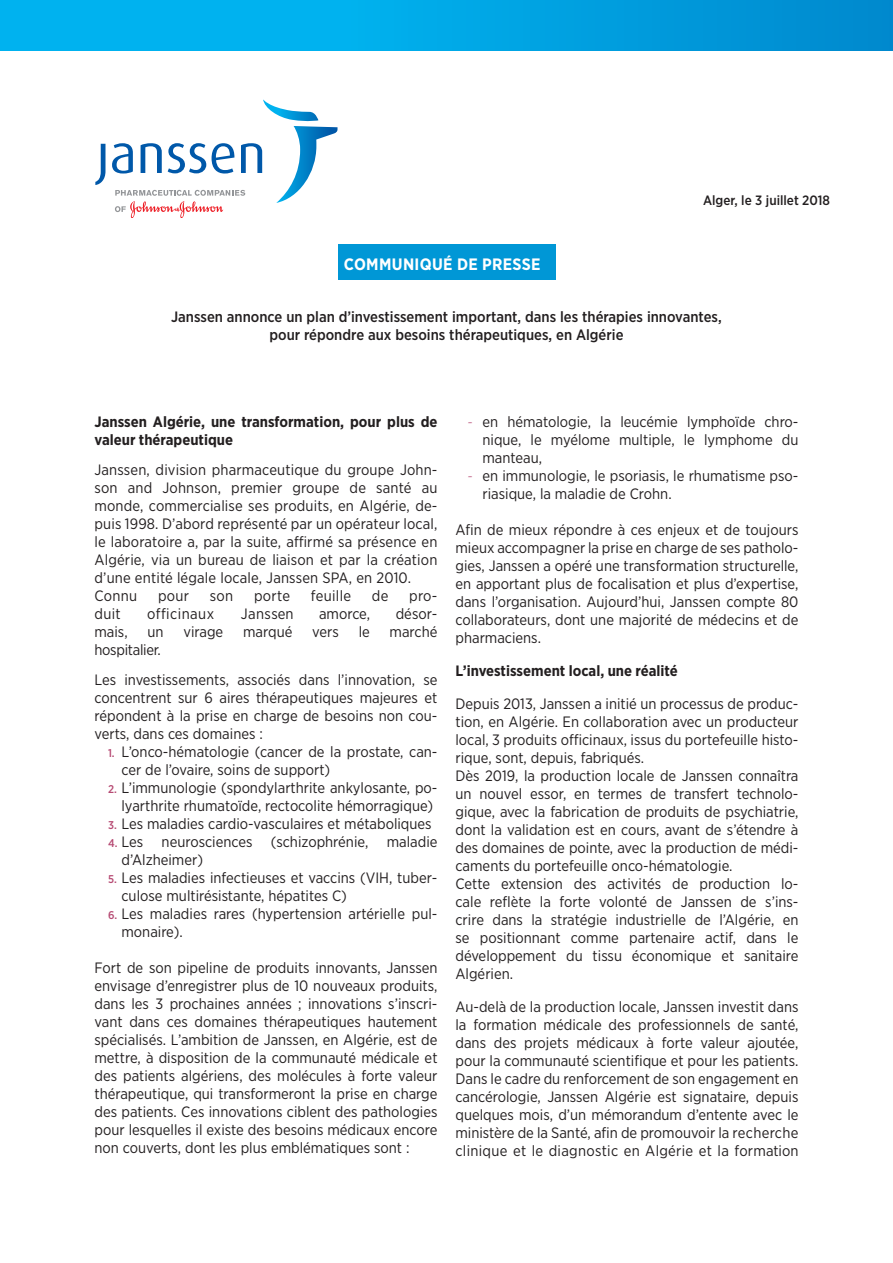
<style>
.page{position:relative;width:893px;height:1263px;background:#fff}
.page>*{position:absolute;margin:0;border:0;box-sizing:border-box;transform-origin:0 0}
.t1{font:700 16.5px "Gotham Narrow";letter-spacing:.02em;color:#fff}
.t2{font:15px/18px "Gotham Narrow";color:#231f20}
.t3{font:500 15px/18px "Gotham Narrow";color:#231f20;text-align:center}
.t4{font:700 15px/18px "Gotham Narrow";color:#231f20}
.t5{font:15px "Gotham Narrow";letter-spacing:.03em;color:#231f20}
.t6{font:15px "Gotham Narrow";letter-spacing:.02em;color:#231f20}
.t7{font:15px "Gotham Narrow";letter-spacing:.025em;color:#231f20}
.t8{font:500 13.5px "Gotham Narrow";color:#231f20}
.s1{font-weight:500;font-size:11.25px;color:#b64a73}
.s2{font-weight:300;font-style:italic;font-size:14.25px;color:#b64a73}
</style>
<div class="page">
<div style="left:337px;top:244px;width:218px;height:36px;background:#0097d6"></div>
<svg style="left:95px;top:144px;width:10px;height:41px"></svg>
<svg style="left:112px;top:99px;width:225px;height:118px"></svg>
<div style="left:0;top:0;width:893px;height:50px;background:linear-gradient(to right,#00bcf7,#008ed2)"></div>
<p class="t1" style="left:344px;top:258px;width:198px">COMMUNIQUÉ DE PRESSE</p>
<p class="t8" style="left:703px;top:195px;width:128px">Alger, le 3 juillet 2018</p>
<p class="t3" style="left:171px;top:309px;width:552px">Janssen annonce un plan d’investissement important, dans les thérapies innovantes, pour répondre aux besoins thérapeutiques, en Algérie</p>
<p class="t4" style="left:94px;top:414px;width:344px">Janssen Algérie, une transformation, pour plus de valeur thérapeutique</p>
<p class="t2" style="left:94px;top:462px;width:345px">Janssen, division pharmaceutique du groupe John&shy;son and Johnson, premier groupe de santé au monde, commercialise ses produits, en Algérie, de&shy;puis 1998. D’abord représenté par un opérateur local, le laboratoire a, par la suite, affirmé sa présence en Algérie, via un bureau de liaison et par la création d’une entité légale locale, Janssen SPA, en 2010.<br>Connu</p>
<p class="t2" style="left:158px;top:588px;width:33px">pour</p>
<p class="t2" style="left:210px;top:588px;width:25px">son</p>
<p class="t2" style="left:254px;top:588px;width:38px">porte</p>
<p class="t6" style="left:311px;top:590px;width:42px">feuille</p>
<p class="t2" style="left:372px;top:588px;width:18px">de</p>
<p class="t2" style="left:409px;top:588px;width:30px">pro-</p>
<p class="t2" style="left:94px;top:606px;width:28px">duit</p>
<p class="t5" style="left:147px;top:608px;width:69px">officinaux</p>
<p class="t7" style="left:241px;top:608px;width:54px">Janssen</p>
<p class="t2" style="left:319px;top:606px;width:53px">amorce,</p>
<p class="t2" style="left:396px;top:606px;width:43px">désor-</p>
<p class="t2" style="left:94px;top:624px;width:35px">mais,</p>
<p class="t2" style="left:148px;top:624px;width:18px">un</p>
<p class="t2" style="left:183px;top:624px;width:41px">virage</p>
<p class="t2" style="left:243px;top:624px;width:51px">marqué</p>
<p class="t2" style="left:312px;top:624px;width:28px">vers</p>
<p class="t2" style="left:359px;top:624px;width:13px">le</p>
<p class="t2" style="left:390px;top:624px;width:49px">marché</p>
<p class="t2" style="left:94px;top:636px;width:344px;line-height:30px">hospitalier.<br>Les investissements, associés dans l’innovation, se</p>
<p class="t2" style="left:94px;top:690px;width:344px;text-align:justify">concentrent sur 6 aires thérapeutiques majeures et répondent à la prise en charge de besoins non cou&shy;verts, dans ces domaines :</p>
<p class="t2" style="left:121px;top:744px;width:317px;text-indent:-14px"><span class="s1">1.</span> L’onco-hématologie (cancer de la prostate, can&shy;cer de l’ovaire, soins de support)</p>
<p class="t2" style="left:108px;top:780px;width:331px;text-align:right"><span class="s1">2.</span> L’immunologie (spondylarthrite ankylosante, po&shy;lyarthrite rhumatoïde, rectocolite hémorragique)</p>
<p class="t2" style="left:108px;top:816px;width:325px"><span class="s1">3.</span> Les maladies cardio-vasculaires et métaboliques</p>
<p class="t2" style="left:121px;top:834px;width:317px;text-indent:-14px"><span class="s1">4.</span> Les neurosciences (schizophrénie, maladie d’Alzheimer)</p>
<p class="t2" style="left:121px;top:870px;width:318px;text-indent:-14px"><span class="s1">5.</span> Les maladies infectieuses et vaccins (VIH, tuber&shy;culose multirésistante, hépatites C)</p>
<p class="t2" style="left:121px;top:906px;width:317px;text-indent:-14px"><span class="s1">6.</span> Les maladies rares (hypertension artérielle pul&shy;monaire).</p>
<p class="t2" style="left:94px;top:960px;width:345px;text-align:justify">Fort de son pipeline de produits innovants, Janssen envisage d’enregistrer plus de 10 nouveaux produits, dans les 3 prochaines années ; innovations s’inscri&shy;vant dans ces domaines thérapeutiques hautement spécialisés. L’ambition de Janssen, en Algérie, est de mettre, à disposition de la communauté médicale et des patients algériens, des molécules à forte valeur thérapeutique, qui transformeront la prise en charge des patients. Ces innovations ciblent des pathologies pour lesquelles il existe des besoins médicaux encore non couverts, dont les plus emblématiques sont :</p>
<p class="t2" style="left:482px;top:414px;width:318px;text-align:justify;text-indent:-15px"><span class="s2">-</span> en hématologie, la leucémie lymphoïde chro&shy;nique, le myélome multiple, le lymphome du manteau,</p>
<p class="t2" style="left:482px;top:468px;width:317px;text-indent:-15px"><span class="s2">-</span> en immunologie, le psoriasis, le rhumatisme pso&shy;riasique, la maladie de Crohn.</p>
<p class="t2" style="left:455px;top:522px;width:344px;text-align:justify">Afin de mieux répondre à ces enjeux et de toujours mieux accompagner la prise en charge de ses patholo&shy;gies, Janssen a opéré une transformation structurelle, en apportant plus de focalisation et plus d’expertise, dans l’organisation. Aujourd’hui, Janssen compte 80 collaborateurs, dont une majorité de médecins et de pharmaciens.</p>
<p class="t4" style="left:455px;top:663px;width:224px">L’investissement local, une réalité</p>
<p class="t2" style="left:455px;top:696px;width:345px">Depuis 2013, Janssen a initié un processus de produc&shy;tion, en Algérie. En collaboration avec un producteur local, 3 produits officinaux, issus du portefeuille histo&shy;rique, sont, depuis, fabriqués.<br>Dès 2019, la production locale de Janssen connaîtra un nouvel essor, en termes de transfert technolo&shy;gique, avec la fabrication de produits de psychiatrie, dont la validation est en cours, avant de s’étendre à des domaines de pointe, avec la production de médi&shy;caments du portefeuille onco-hématologie.<br>Cette extension des activités de production lo&shy;cale reflète la forte volonté de Janssen de s’ins&shy;crire dans la stratégie industrielle de l’Algérie, en se positionnant comme partenaire actif, dans le développement du tissu économique et sanitaire Algérien.</p>
<p class="t2" style="left:455px;top:999px;width:345px;text-align:justify">Au-delà de la production locale, Janssen investit dans la formation médicale des professionnels de santé, dans des projets médicaux à forte valeur ajoutée, pour la communauté scientifique et pour les patients.<br>Dans le cadre du renforcement de son engagement en cancérologie, Janssen Algérie est signataire, depuis quelques mois, d’un mémorandum d’entente avec le ministère de la Santé, afin de promouvoir la recherche clinique et le diagnostic en Algérie et la formation</p>
</div>
